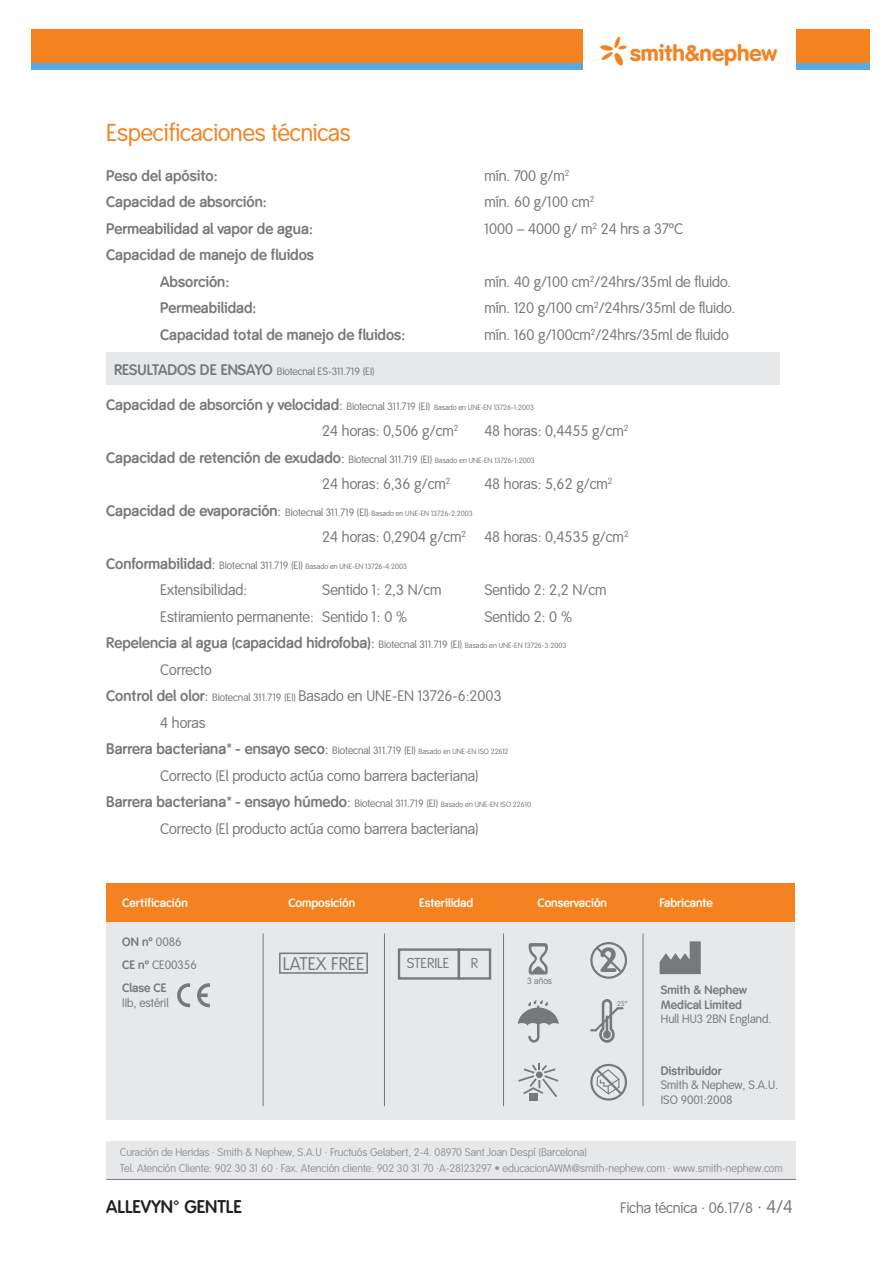
<style>
.page{position:relative;width:893px;height:1263px;background:#fff}
.page>*{position:absolute;margin:0;border:0;box-sizing:border-box;transform-origin:0 0}
.t1{font:700 34.2px "Smith&Nephew";color:#76787b}
.t2{font:24px "Smith&Nephew";color:#f58220}
.t3{font:22.35px "Smith&Nephew Logo";color:#f58220}
.t4{font:700 18px "Smith&Nephew";color:#231f20}
.t5{font:18px "Smith&Nephew";color:#76787b}
.t6{font:15px "Smith&Nephew";color:#76787b}
.t7{font:700 15px "Smith&Nephew";color:#76787b}
.t8{font:14.1px "Smith&Nephew";color:#76787b}
.t9{font:12px/14.4px "Smith&Nephew";color:#76787b}
.t10{font:700 12px "Smith&Nephew";color:#fff}
.t11{font:700 12px/14.4px "Smith&Nephew";color:#76787b}
.t12{font:10.95px/16.5px "Smith&Nephew";color:#939598}
.t13{font:10.5px "Smith&Nephew";color:#76787b}
.t14{font:9px "Smith&Nephew";color:#76787b}
.t15{font:7.5px "Smith&Nephew";color:#76787b}
.t16{font:7.2px "Smith&Nephew";color:#76787b}
.s1{font-weight:700;font-size:15px}
.s2{font-weight:400}
.s3{font-weight:400;font-size:10.5px}
.s4{font-weight:400;font-size:7.5px}
.s5{font-size:15px}
.s6{font-size:10.5px}
.s7{font-weight:700}
.s8{font-size:18px}
</style>
<div class="page">
<div style="left:107px;top:1141px;width:689px;height:39px;background:#e7e8e9"></div>
<hr style="left:106px;top:1179px;width:690px;height:1px;background:#76787b">
<div style="left:796px;top:36px;width:74px;height:33px;background:#5ba8dc"></div>
<div style="left:796px;top:29px;width:74px;height:34px;background:#f58220"></div>
<div style="left:31px;top:36px;width:552px;height:33px;background:#5ba8dc"></div>
<div style="left:31px;top:29px;width:552px;height:34px;background:#f58220"></div>
<div style="left:106px;top:353px;width:673px;height:32px;background:#e7e8e9"></div>
<div style="left:106px;top:919px;width:689px;height:200px;background:#e7e8e9"></div>
<div style="left:106px;top:883px;width:689px;height:39px;background:#f58220"></div>
<svg style="left:528px;top:943px;width:20px;height:32px"></svg>
<div style="left:279px;top:952px;width:89px;height:22px;border:2px solid #76787b"></div>
<svg style="left:518px;top:1000px;width:41px;height:42px"></svg>
<div style="left:590px;top:942px;width:37px;height:37px;border:2px solid #76787b;border-radius:50%"></div>
<svg style="left:594px;top:944px;width:30px;height:31px"></svg>
<div style="left:590px;top:1064px;width:37px;height:36px;border:2px solid #76787b;border-radius:50%"></div>
<svg style="left:594px;top:1066px;width:30px;height:31px"></svg>
<svg style="left:591px;top:999px;width:32px;height:44px"></svg>
<hr style="left:263px;top:933px;width:1px;height:173px;background:#76787b">
<hr style="left:643px;top:933px;width:1px;height:173px;background:#76787b">
<hr style="left:503px;top:933px;width:1px;height:173px;background:#76787b">
<hr style="left:384px;top:933px;width:1px;height:173px;background:#76787b">
<svg style="left:197px;top:983px;width:13px;height:24px"></svg>
<svg style="left:177px;top:983px;width:13px;height:24px"></svg>
<div style="left:529px;top:1093px;width:8px;height:7px;background:#76787b"></div>
<svg style="left:518px;top:1063px;width:40px;height:34px"></svg>
<svg style="left:660px;top:941px;width:41px;height:33px"></svg>
<div style="left:398px;top:948px;width:62px;height:32px;border:2px solid #76787b"></div>
<div style="left:458px;top:948px;width:33px;height:32px;border:2px solid #76787b"></div>
<h3 class="t3" style="left:601px;top:37px;width:178px">*smith&amp;nephew</h3>
<p class="t2" style="left:106px;top:119px;width:246px">Especificaciones técnicas</p>
<p class="t7" style="left:106px;top:167px;width:113px">Peso del apósito:</p>
<p class="t6" style="left:484px;top:167px;width:87px">mín. 700 g/m<sup>2</sup></p>
<p class="t7" style="left:106px;top:193px;width:162px">Capacidad de absorción:</p>
<p class="t6" style="left:484px;top:193px;width:112px">mín. 60 g/100 cm<sup>2</sup></p>
<p class="t7" style="left:106px;top:220px;width:208px">Permeabilidad al vapor de agua:</p>
<p class="t6" style="left:484px;top:220px;width:200px">1000 – 4000 g/ m<sup>2</sup> 24 hrs a 37ºC</p>
<p class="t7" style="left:106px;top:246px;width:209px">Capacidad de manejo de fluidos</p>
<p class="t7" style="left:160px;top:273px;width:70px">Absorción:</p>
<p class="t6" style="left:484px;top:273px;width:248px">mín. 40 g/100 cm<sup>2</sup>/24hrs/35ml de fluido.</p>
<p class="t7" style="left:160px;top:299px;width:98px">Permeabilidad:</p>
<p class="t6" style="left:484px;top:299px;width:252px">mín. 120 g/100 cm<sup>2</sup>/24hrs/35ml de fluido.</p>
<p class="t7" style="left:160px;top:326px;width:246px">Capacidad total de manejo de fluidos:</p>
<p class="t6" style="left:484px;top:326px;width:246px">mín. 160 g/100cm<sup>2</sup>/24hrs/35ml de fluido</p>
<p class="t13" style="left:114px;top:365px;width:262px"><span class="s1">RESULTADOS DE ENSAYO</span> Biotecnal ES-311.719 (EI)</p>
<p class="t7" style="left:106px;top:396px;width:429px">Capacidad de absorción y velocidad<span class="s2">:</span> <span class="s3">Biotecnal 311.719 (EI)</span> <span class="s4">Basado en UNE-EN 13726-1:2003</span></p>
<p class="t6" style="left:322px;top:422px;width:138px">24 horas: 0,506 g/cm<sup>2</sup></p>
<p class="t6" style="left:484px;top:422px;width:146px">48 horas: 0,4455 g/cm<sup>2</sup></p>
<p class="t7" style="left:106px;top:449px;width:430px">Capacidad de retención de exudado<span class="s2">:</span> <span class="s3">Biotecnal 311.719 (EI)</span> <span class="s4">Basado en UNE-EN 13726-1:2003</span></p>
<p class="t6" style="left:322px;top:475px;width:130px">24 horas: 6,36 g/cm<sup>2</sup></p>
<p class="t6" style="left:484px;top:475px;width:130px">48 horas: 5,62 g/cm<sup>2</sup></p>
<p class="t15" style="left:106px;top:509px;width:368px"><span class="s1">Capacidad de evaporación</span><span class="s5">:</span> <span class="s6">Biotecnal 311.719 (EI)</span> Basado en UNE-EN 13726-2:2003</p>
<p class="t6" style="left:322px;top:528px;width:308px">24 horas: 0,2904 g/cm<sup>2</sup> 48 horas: 0,4535 g/cm<sup>2</sup></p>
<p class="t15" style="left:106px;top:562px;width:302px"><span class="s1">Conformabilidad</span><span class="s5">:</span> <span class="s6">Biotecnal 311.719 (EI)</span> Basado en UNE-EN 13726-4:2003</p>
<p class="t6" style="left:160px;top:581px;width:88px">Extensibilidad:</p>
<p class="t6" style="left:322px;top:581px;width:121px">Sentido 1: 2,3 N/cm</p>
<p class="t6" style="left:484px;top:581px;width:124px">Sentido 2: 2,2 N/cm</p>
<p class="t6" style="left:160px;top:608px;width:248px">Estiramiento permanente: Sentido 1: 0 %</p>
<p class="t6" style="left:484px;top:608px;width:89px">Sentido 2: 0 %</p>
<p class="t7" style="left:106px;top:634px;width:462px">Repelencia al agua (capacidad hidrofoba)<span class="s2">:</span> <span class="s3">Biotecnal 311.719 (EI)</span> <span class="s4">Basado en UNE-EN 13726-3:2003</span></p>
<p class="t6" style="left:160px;top:661px;width:53px">Correcto</p>
<p class="t6" style="left:106px;top:687px;width:397px"><span class="s7">Control del olor</span>: <span class="s6">Biotecnal 311.719 (EI)</span> Basado en UNE-EN 13726-6:2003</p>
<p class="t6" style="left:160px;top:714px;width:47px">4 horas</p>
<p class="t7" style="left:106px;top:740px;width:404px">Barrera bacteriana* - ensayo seco<span class="s2">:</span> <span class="s3">Biotecnal 311.719 (EI)</span> <span class="s4">Basado en UNE-EN ISO 22612</span></p>
<p class="t6" style="left:160px;top:767px;width:320px">Correcto (El producto actúa como barrera bacteriana)</p>
<p class="t7" style="left:106px;top:793px;width:426px">Barrera bacteriana* - ensayo húmedo<span class="s2">:</span> <span class="s3">Biotecnal 311.719 (EI)</span> <span class="s4">Basado en UNE-EN ISO 22610</span></p>
<p class="t6" style="left:160px;top:820px;width:320px">Correcto (El producto actúa como barrera bacteriana)</p>
<p class="t10" style="left:122px;top:896px;width:67px">Certificación</p>
<p class="t10" style="left:288px;top:896px;width:68px">Composición</p>
<p class="t10" style="left:419px;top:896px;width:56px">Esterilidad</p>
<p class="t10" style="left:537px;top:896px;width:71px">Conservación</p>
<p class="t10" style="left:660px;top:896px;width:55px">Fabricante</p>
<p class="t11" style="left:122px;top:935px;width:61px">ON nº <span class="s2">0086</span></p>
<p class="t9" style="left:122px;top:958px;width:76px"><span class="s7">CE nº</span> CE00356</p>
<p class="t11" style="left:122px;top:981px;width:46px">Clase CE</p>
<p class="t9" style="left:122px;top:996px;width:48px">IIb, estéril</p>
<p class="t5" style="left:283px;top:953px;width:83px">LATEX FREE</p>
<p class="t1" style="left:599px;top:940px;width:20px">2</p>
<p class="t8" style="left:407px;top:955px;width:44px">STERILE</p>
<p class="t8" style="left:471px;top:955px;width:9px">R</p>
<p class="t14" style="left:527px;top:976px;width:26px">3 años</p>
<p class="t11" style="left:661px;top:983px;width:88px">Smith &amp; Nephew<br>Medical Limited</p>
<p class="t9" style="left:661px;top:1012px;width:112px">Hull HU3 2BN England.</p>
<p class="t11" style="left:661px;top:1064px;width:62px">Distribuidor</p>
<p class="t9" style="left:661px;top:1078px;width:119px">Smith &amp; Nephew, S.A.U.<br>ISO 9001:2008</p>
<p class="t16" style="left:617px;top:999px;width:12px">25º</p>
<p class="t12" style="left:120px;top:1144px;width:664px">Curación de Heridas · Smith &amp; Nephew, S.A.U · Fructuós Gelabert, 2-4. 08970 Sant Joan Despí (Barcelona)<br>Tel. Atención Cliente: 902 30 31 60 · Fax. Atención cliente: 902 30 31 70 ·A-28123297 • educacionAWM@smith-nephew.com · www.smith-nephew.com</p>
<p class="t4" style="left:106px;top:1196px;width:137px">ALLEVYN™ GENTLE</p>
<p class="t6" style="left:620px;top:1199px;width:174px">Ficha técnica · 06.17/8 <span class="s8">· 4/4</span></p>
</div>
